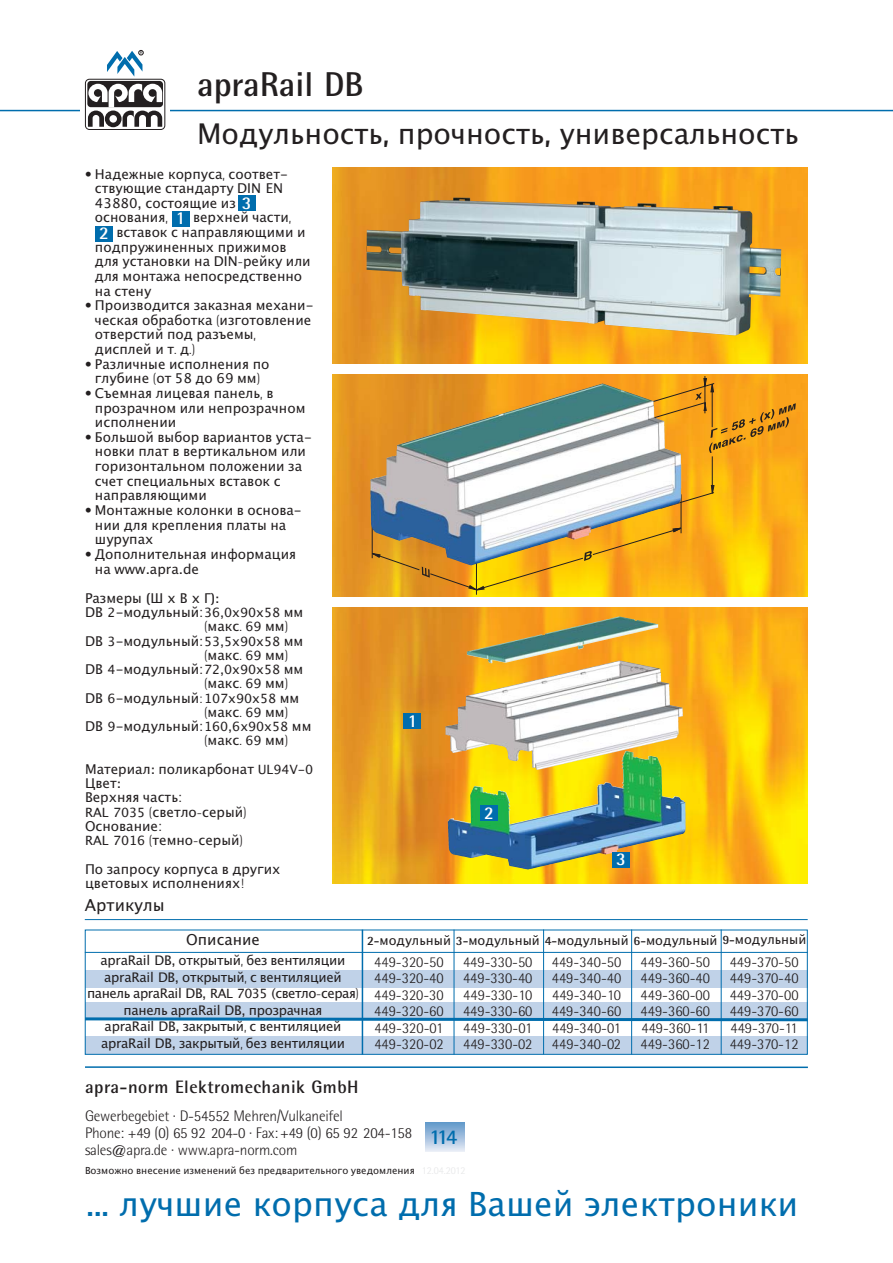
<style>
.page{position:relative;width:893px;height:1263px;background:#fff}
.page>*{position:absolute;margin:0;border:0;box-sizing:border-box;transform-origin:0 0}
.t1{font:700 34.5px "Agfa Rotis Semisans";color:#231f20}
.t2{font:33.3px "Lucida Grande";letter-spacing:.005em;color:#006dad}
.t3{font:28.5px "Lucida Grande";color:#231f20}
.t4{font:700 21px "Agfa Rotis Semisans";color:#006dad}
.t5{font:700 18px "Agfa Rotis Semisans";letter-spacing:.025em;color:#231f20}
.t6{font:700 18px "Agfa Rotis Semisans";color:#fff}
.t7{font:16.5px "Lucida Grande";color:#231f20}
.t8{font:300 15.3px/16.5px "Agfa Rotis Semisans";letter-spacing:-.015em;color:#231f20}
.t9{font:300 15px/16.5px "Agfa Rotis Semisans";color:#231f20;text-align:justify}
.t10{font:15px "Lucida Grande";color:#231f20}
.t11{font:13.5px/14.7px "Lucida Grande";color:#231f20}
.t12{font:13.2px/16.5px "Lucida Grande";letter-spacing:-.02em;color:#231f20;text-align:center}
.t13{font:12.75px "Lucida Grande";color:#231f20}
.t14{font:9.75px "Lucida Grande";color:#231f20}
.s1{font-family:"Agfa Rotis Semisans";font-weight:700}
.s2{font-family:"Agfa Rotis Semisans";font-weight:300}
.s3{font-size:12.75px}
.s4{font-family:"Agfa Rotis Semisans";font-weight:300;font-size:10.5px;color:#e6e7e8}
</style>
<div class="page">
<hr style="left:0;top:110px;width:893px;height:1px;background:#006dad">
<div style="left:81px;top:43px;width:89px;height:94px;background:#fff"></div>
<svg style="left:85px;top:79px;width:80px;height:51px"></svg>
<svg style="left:107px;top:50px;width:36px;height:27px"></svg>
<div style="left:87px;top:81px;width:76px;height:26px;background:#231f20;border-radius:4px"></div>
<svg style="left:88px;top:84px;width:74px;height:43px"></svg>
<div style="left:425px;top:1122px;width:40px;height:30px;background:linear-gradient(to bottom,#5e96c8,#e4e9f4)"></div>
<hr style="left:85px;top:1066px;width:723px;height:2px;background:#006dad">
<img style="left:332px;top:607px;width:475px;height:277px">
<img style="left:632px;top:619px;width:26px;height:14px">
<div style="left:404px;top:713px;width:17px;height:16px;background:#006dad"></div>
<div style="left:480px;top:805px;width:17px;height:16px;background:#006dad"></div>
<div style="left:612px;top:852px;width:17px;height:16px;background:#006dad"></div>
<img style="left:332px;top:374px;width:475px;height:222px">
<svg style="left:372px;top:518px;width:97px;height:72px;background:#a0844f"></svg>
<svg style="left:469px;top:383px;width:245px;height:207px;background:#c4a659"></svg>
<svg style="left:711px;top:485px;width:3px;height:9px"></svg>
<hr style="left:712px;top:456px;width:1px;height:37px;background:#231f20">
<svg style="left:695px;top:376px;width:101px;height:77px;background:#e99a19"></svg>
<svg style="left:476px;top:378px;width:231px;height:217px"></svg>
<img style="left:654px;top:405px;width:22px;height:47px">
<img style="left:333px;top:168px;width:475px;height:196px">
<img style="left:367px;top:198px;width:414px;height:138px">
<div style="left:85px;top:1037px;width:723px;height:17px;background:#c0d2e8"></div>
<div style="left:85px;top:1003px;width:723px;height:17px;background:#c0d2e8"></div>
<div style="left:85px;top:970px;width:723px;height:17px;background:#c0d2e8"></div>
<div style="left:85px;top:930px;width:723px;height:125px;border:1px solid #006dad"></div>
<hr style="left:85px;top:919px;width:723px;height:1px;background:#006dad">
<hr style="left:85px;top:952px;width:723px;height:1px;background:#006dad">
<hr style="left:362px;top:930px;width:1px;height:124px;background:#006dad">
<hr style="left:454px;top:930px;width:1px;height:124px;background:#006dad">
<hr style="left:543px;top:929px;width:1px;height:125px;background:#006dad">
<hr style="left:631px;top:929px;width:1px;height:125px;background:#006dad">
<hr style="left:721px;top:929px;width:1px;height:125px;background:#006dad">
<div style="left:238px;top:195px;width:17px;height:16px;background:#006dad"></div>
<div style="left:172px;top:211px;width:17px;height:15px;background:#006dad"></div>
<div style="left:95px;top:226px;width:17px;height:15px;background:#006dad"></div>
<svg style="left:84px;top:1016px;width:724px;height:7px"></svg>
<h1 class="t1" style="left:197px;top:73px;width:168px">apraRail DB</h1>
<h3 class="t3" style="left:197px;top:118px;width:603px">Модульность<span class="s1">,</span> прочность<span class="s1">,</span> универсальность</h3>
<p class="t11" style="left:95px;top:167px;width:194px;text-indent:-10px"><span class="s2">•</span> Надежные корпуса<span class="s2">,</span> соответ&shy;ствующие стандарту DIN EN<br>43880, состоящие из основания<span class="s2">,</span></p>
<h3 class="t6" style="left:242px;top:197px;width:11px">3</h3>
<p class="t11" style="left:193px;top:210px;width:100px">верхней части<span class="s2">,</span></p>
<p class="t11" style="left:116px;top:225px;width:191px">вставок с направляющими и</p>
<p class="t11" style="left:95px;top:240px;width:193px">подпружиненных прижимов</p>
<p class="t11" style="left:95px;top:254px;width:217px">для установки на DIN<span class="s2">-</span>рейку или</p>
<p class="t11" style="left:95px;top:269px;width:209px">для монтажа непосредственно</p>
<p class="t11" style="left:95px;top:284px;width:58px">на стену</p>
<p class="t11" style="left:95px;top:298px;width:220px;text-indent:-10px"><span class="s2">•</span> Производится заказная механи&shy;ческая обработка <span class="s2">(</span>изготовление отверстий под разъемы<span class="s2">, </span>дисплей и т<span class="s2">.</span> д<span class="s2">.)</span></p>
<p class="t11" style="left:85px;top:357px;width:186px;text-align:center"><span class="s2">•</span> Различные исполнения по глубине <span class="s2">(</span>от 58 до 69 мм<span class="s2">)</span></p>
<p class="t11" style="left:95px;top:386px;width:212px;text-indent:-10px"><span class="s2">•</span> Съемная лицевая панель<span class="s2">,</span> в прозрачном или непрозрачном исполнении</p>
<p class="t11" style="left:95px;top:430px;width:218px;text-indent:-10px"><span class="s2">•</span> Большой выбор вариантов уста&shy;новки плат в вертикальном или горизонтальном положении за счет специальных вставок с направляющими</p>
<p class="t11" style="left:95px;top:503px;width:208px;text-indent:-10px"><span class="s2">•</span> Монтажные колонки в основа&shy;нии для крепления платы на шурупах</p>
<p class="t11" style="left:95px;top:547px;width:203px;text-indent:-10px"><span class="s2">•</span> Дополнительная информация на www.apra.de</p>
<p class="t11" style="left:85px;top:591px;width:135px">Размеры <span class="s1">(</span>Ш х В х Г<span class="s1">):</span></p>
<p class="t11" style="left:85px;top:605px;width:220px">DB <span class="s3">2</span>-модульный:<span class="s3">36,0x90x58</span> мм</p>
<p class="t11" style="left:204px;top:619px;width:86px"><span class="s2">(</span>макс<span class="s2">.</span> <span class="s3">69</span> мм<span class="s2">)</span></p>
<p class="t11" style="left:85px;top:633px;width:220px">DB <span class="s3">3</span>-модульный:<span class="s3">53,5x90x58</span> мм</p>
<p class="t11" style="left:204px;top:648px;width:86px"><span class="s2">(</span>макс<span class="s2">.</span> <span class="s3">69</span> мм<span class="s2">)</span></p>
<p class="t11" style="left:85px;top:662px;width:220px">DB <span class="s3">4</span>-модульный:<span class="s3">72,0x90x58</span> мм</p>
<p class="t11" style="left:204px;top:676px;width:86px"><span class="s2">(</span>макс<span class="s2">.</span> <span class="s3">69</span> мм<span class="s2">)</span></p>
<p class="t11" style="left:85px;top:690px;width:216px">DB <span class="s3">6</span>-модульный<span class="s2">:</span><span class="s3">107x90x58</span> мм</p>
<p class="t11" style="left:204px;top:705px;width:86px"><span class="s2">(</span>макс<span class="s2">.</span> <span class="s3">69</span> мм<span class="s2">)</span></p>
<p class="t11" style="left:85px;top:719px;width:228px">DB <span class="s3">9</span>-модульный:<span class="s3">160,6x90x58</span> мм</p>
<p class="t11" style="left:204px;top:733px;width:86px"><span class="s2">(</span>макс<span class="s2">.</span> <span class="s3">69</span> мм<span class="s2">)</span></p>
<p class="t11" style="left:85px;top:762px;width:230px;line-height:14.2px">Материал<span class="s1">:</span> поликарбонат <span class="s3">UL94V-0<br></span>Цвет<span class="s1">:<br></span>Верхняя часть:<br><span class="s3">RAL 7035</span> <span class="s2">(</span>светло<span class="s2">-</span>серый<span class="s2">)<br></span>Основание:<br><span class="s3">RAL 7016</span> <span class="s2">(</span>темно<span class="s2">-</span>серый<span class="s2">)</span></p>
<p class="t11" style="left:85px;top:862px;width:197px;line-height:14.2px">По запросу корпуса в других цветовых исполнениях<span class="s2">!</span></p>
<h3 class="t6" style="left:176px;top:212px;width:11px">1</h3>
<h3 class="t6" style="left:99px;top:226px;width:11px">2</h3>
<p class="t7" style="left:85px;top:895px;width:81px">Артикулы</p>
<p class="t10" style="left:186px;top:931px;width:75px">Описание</p>
<p class="t12" style="left:87px;top:952px;width:274px">apraRail DB, открытый<span class="s2">,</span> без вентиляции apraRail DB, открытый<span class="s2">,</span> с вентиляцией панель apraRail DB, <span class="s3">RAL 7035</span> (светло<span class="s2">-</span>серая<span class="s2">) </span>панель apraRail DB, прозрачная<br>apraRail DB, закрытый<span class="s2">,</span> с вентиляцией apraRail DB, закрытый<span class="s2">,</span> без вентиляции</p>
<h3 class="t6" style="left:408px;top:715px;width:11px">1</h3>
<h3 class="t6" style="left:484px;top:806px;width:11px">2</h3>
<h3 class="t6" style="left:616px;top:853px;width:11px">3</h3>
<p class="t13" style="left:367px;top:933px;width:441px"><span class="s1">2-</span>модульный <span class="s1">3-</span>модульный <span class="s1">4-</span>модульный <span class="s1">6-</span>модульный <span class="s1">9-</span>модульный</p>
<p class="t9" style="left:374px;top:955px;width:71px">449-320-50<br>449-320-40<br>449-320-30<br>449-320-60<br>449-320-01<br>449-320-02</p>
<p class="t9" style="left:463px;top:955px;width:71px">449-330-50<br>449-330-40<br>449-330-10<br>449-330-60<br>449-330-01<br>449-330-02</p>
<p class="t9" style="left:552px;top:955px;width:71px">449-340-50<br>449-340-40<br>449-340-10<br>449-340-60<br>449-340-01<br>449-340-02</p>
<p class="t9" style="left:641px;top:955px;width:71px">449-360-50<br>449-360-40<br>449-360-00<br>449-360-60<br>449-360-11<br>449-360-12</p>
<p class="t9" style="left:730px;top:955px;width:70px">449-370-50<br>449-370-40<br>449-370-00<br>449-370-60<br>449-370-11<br>449-370-12</p>
<h3 class="t5" style="left:85px;top:1080px;width:275px">apra-norm Elektromechanik GmbH</h3>
<p class="t8" style="left:85px;top:1109px;width:329px">Gewerbegebiet · D-54552 Mehren/Vulkaneifel<br>Phone: +49 (0) 65 92 204-0 · Fax: +49 (0) 65 92 204-158 sales@apra.de · www.apra-norm.com</p>
<h3 class="t4" style="left:430px;top:1130px;width:29px">114</h3>
<p class="t14" style="left:85px;top:1165px;width:382px">Возможно внесение изменений без предварительного уведомления <span class="s4">12.04.2012</span></p>
<h2 class="t2" style="left:87px;top:1185px;width:713px"><span class="s1">...</span> лучшие корпуса для Вашей электроники</h2>
</div>
